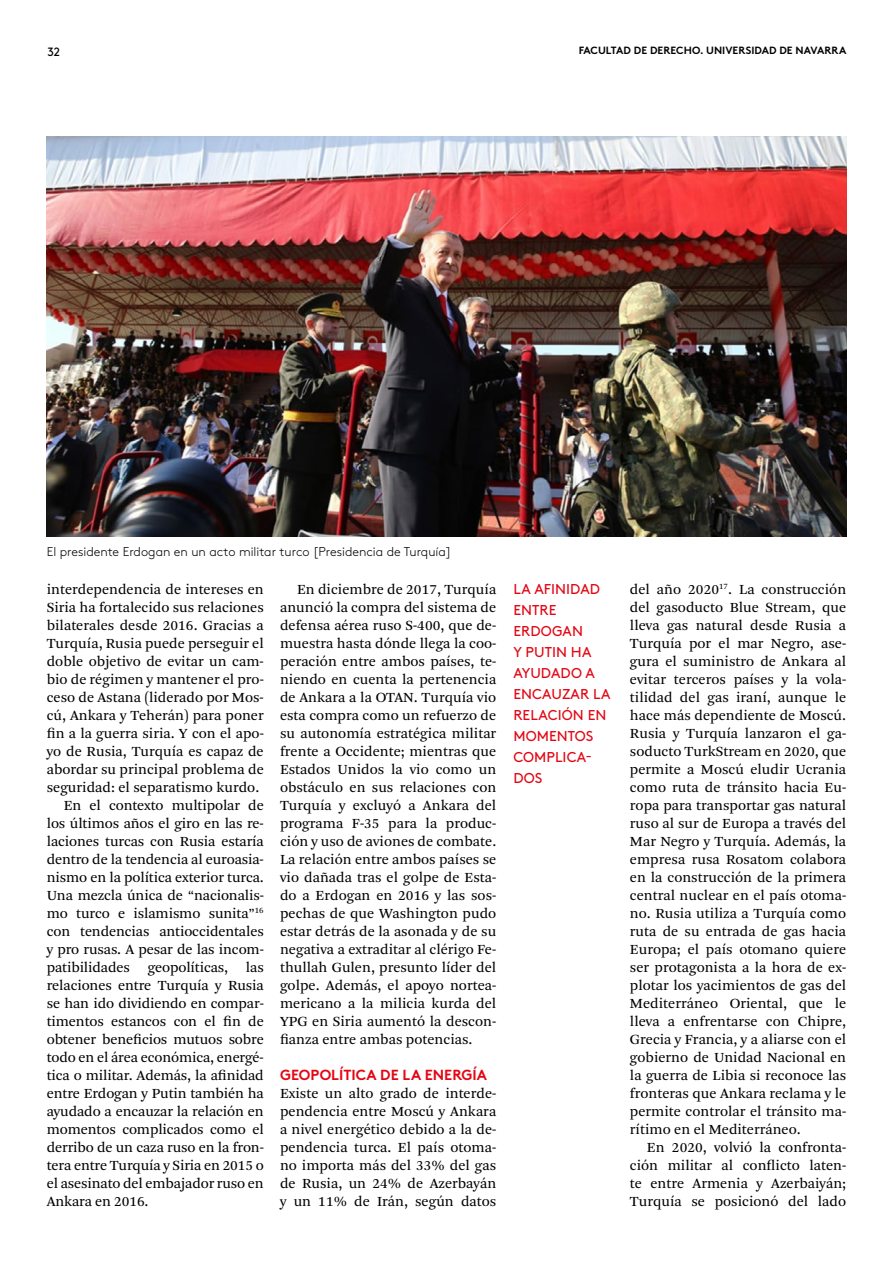
<style>
.page{position:relative;width:893px;height:1263px;background:#fff}
.page>*{position:absolute;margin:0;border:0;box-sizing:border-box;transform-origin:0 0}
.t1{font:14.7px/18px "Arnhem Pro Blond";letter-spacing:-.01em;color:#000;text-align:justify}
.t2{font:700 14.7px "Brown";color:#e30613}
.t3{font:14.25px/21px "Brown";letter-spacing:.005em;color:#e30613}
.t4{font:300 12.75px "Brown";color:#000}
.t5{font:12px "Brown";color:#000}
.t6{font:700 10.5px "Brown";letter-spacing:.005em;color:#000}
</style>
<div class="page">
<img style="left:47px;top:136px;width:799px;height:401px">
<p class="t5" style="left:47px;top:42px;width:14px">32</p>
<p class="t6" style="left:579px;top:42px;width:269px">FACULTAD DE DERECHO. UNIVERSIDAD DE NAVARRA</p>
<p class="t4" style="left:47px;top:542px;width:406px">El presidente Erdogan en un acto militar turco [Presidencia de Turquía]</p>
<p class="t1" style="left:47px;top:580px;width:219px">interdependencia de intereses en</p>
<p class="t1" style="left:47px;top:598px;width:219px">Siria ha fortalecido sus relaciones</p>
<p class="t1" style="left:47px;top:616px;width:219px">bilaterales desde 2016. Gracias a</p>
<p class="t1" style="left:47px;top:634px;width:219px">Turquía, Rusia puede perseguir el</p>
<p class="t1" style="left:47px;top:652px;width:219px">doble objetivo de evitar un cam-</p>
<p class="t1" style="left:47px;top:670px;width:219px">bio de régimen y mantener el pro-</p>
<p class="t1" style="left:47px;top:688px;width:219px">ceso de Astana (liderado por Mos-</p>
<p class="t1" style="left:47px;top:706px;width:219px">cú, Ankara y Teherán) para poner</p>
<p class="t1" style="left:47px;top:724px;width:219px">fin a la guerra siria. Y con el apo-</p>
<p class="t1" style="left:47px;top:743px;width:219px">yo de Rusia, Turquía es capaz de</p>
<p class="t1" style="left:47px;top:761px;width:219px">abordar su principal problema de</p>
<p class="t1" style="left:47px;top:779px;width:214px">seguridad: el separatismo kurdo.</p>
<p class="t1" style="left:64px;top:797px;width:202px">En el contexto multipolar de</p>
<p class="t1" style="left:47px;top:815px;width:219px">los últimos años el giro en las re-</p>
<p class="t1" style="left:47px;top:833px;width:219px">laciones turcas con Rusia estaría</p>
<p class="t1" style="left:47px;top:851px;width:219px">dentro de la tendencia al euroasia-</p>
<p class="t1" style="left:47px;top:869px;width:219px">nismo en la política exterior turca.</p>
<p class="t1" style="left:47px;top:887px;width:219px">Una mezcla única de “nacionalis-</p>
<p class="t1" style="left:47px;top:905px;width:219px">mo turco e islamismo sunita”<sup>16</sup></p>
<p class="t1" style="left:47px;top:922px;width:219px">con tendencias antioccidentales</p>
<p class="t1" style="left:47px;top:940px;width:219px">y pro rusas. A pesar de las incom-</p>
<p class="t1" style="left:47px;top:958px;width:219px">patibilidades geopolíticas, las</p>
<p class="t1" style="left:47px;top:976px;width:219px">relaciones entre Turquía y Rusia</p>
<p class="t1" style="left:47px;top:994px;width:219px">se han ido dividiendo en compar-</p>
<p class="t1" style="left:47px;top:1012px;width:219px">timentos estancos con el fin de</p>
<p class="t1" style="left:47px;top:1030px;width:219px">obtener beneficios mutuos sobre</p>
<p class="t1" style="left:47px;top:1048px;width:219px">todo en el área económica, energé-</p>
<p class="t1" style="left:47px;top:1067px;width:219px">tica o militar. Además, la afinidad</p>
<p class="t1" style="left:47px;top:1085px;width:219px">entre Erdogan y Putin también ha</p>
<p class="t1" style="left:47px;top:1103px;width:219px">ayudado a encauzar la relación en</p>
<p class="t1" style="left:47px;top:1121px;width:219px">momentos complicados como el</p>
<p class="t1" style="left:47px;top:1139px;width:219px">derribo de un caza ruso en la fron-</p>
<p class="t1" style="left:47px;top:1157px;width:219px">tera entre Turquía y Siria en 2015 o</p>
<p class="t1" style="left:47px;top:1175px;width:219px">el asesinato del embajador ruso en</p>
<p class="t1" style="left:47px;top:1193px;width:103px">Ankara en 2016.</p>
<p class="t1" style="left:280px;top:581px;width:218px;text-indent:17px">En diciembre de 2017, Turquía anunció la compra del sistema de defensa aérea ruso S-400, que de&shy;muestra hasta dónde llega la coo&shy;peración entre ambos países, te&shy;niendo en cuenta la pertenencia de Ankara a la OTAN. Turquía vio esta compra como un refuerzo de su autonomía estratégica militar frente a Occidente; mientras que Estados Unidos la vio como un obstáculo en sus relaciones con Turquía y excluyó a Ankara del programa F-35 para la produc&shy;ción y uso de aviones de combate.<br>La relación entre ambos países se vio dañada tras el golpe de Esta&shy;do a Erdogan en 2016 y las sos&shy;pechas de que Washington pudo estar detrás de la asonada y de su negativa a extraditar al clérigo Fe&shy;thullah Gulen, presunto líder del golpe. Además, el apoyo nortea&shy;mericano a la milicia kurda del YPG en Siria aumentó la descon&shy;fianza entre ambas potencias.</p>
<p class="t2" style="left:280px;top:1063px;width:208px">GEOPOLÍTICA DE LA ENERGÍA</p>
<p class="t1" style="left:280px;top:1085px;width:218px">Existe un alto grado de interde&shy;pendencia entre Moscú y Ankara a nivel energético debido a la de&shy;pendencia turca. El país otoma&shy;no importa más del 33% del gas de Rusia, un 24% de Azerbayán y un 11% de Irán, según datos</p>
<p class="t3" style="left:513px;top:578px;width:99px">LA AFINIDAD<br>ENTRE<br>ERDOGAN<br>Y PUTIN HA<br>AYUDADO A<br>ENCAUZAR LA<br>RELACIÓN EN<br>MOMENTOS<br>COMPLICA-<br>DOS</p>
<p class="t1" style="left:630px;top:580px;width:218px">del año 2020<sup>17</sup>. La construcción del gasoducto Blue Stream, que lleva gas natural desde Rusia a Turquía por el mar Negro, ase&shy;gura el suministro de Ankara al evitar terceros países y la vola&shy;tilidad del gas iraní, aunque le hace más dependiente de Moscú.<br>Rusia y Turquía lanzaron el ga&shy;soducto TurkStream en 2020, que permite a Moscú eludir Ucrania como ruta de tránsito hacia Eu&shy;ropa para transportar gas natural ruso al sur de Europa a través del Mar Negro y Turquía. Además, la empresa rusa Rosatom colabora en la construcción de la primera central nuclear en el país otoma&shy;no. Rusia utiliza a Turquía como ruta de su entrada de gas hacia Europa; el país otomano quiere ser protagonista a la hora de ex&shy;plotar los yacimientos de gas del Mediterráneo Oriental, que le lleva a enfrentarse con Chipre, Grecia y Francia, y a aliarse con el gobierno de Unidad Nacional en la guerra de Libia si reconoce las fronteras que Ankara reclama y le permite controlar el tránsito ma&shy;rítimo en el Mediterráneo.</p>
<p class="t1" style="left:630px;top:1139px;width:218px;text-indent:17px">En 2020, volvió la confronta&shy;ción militar al conflicto laten&shy;te entre Armenia y Azerbaiyán; Turquía se posicionó del lado</p>
</div>
